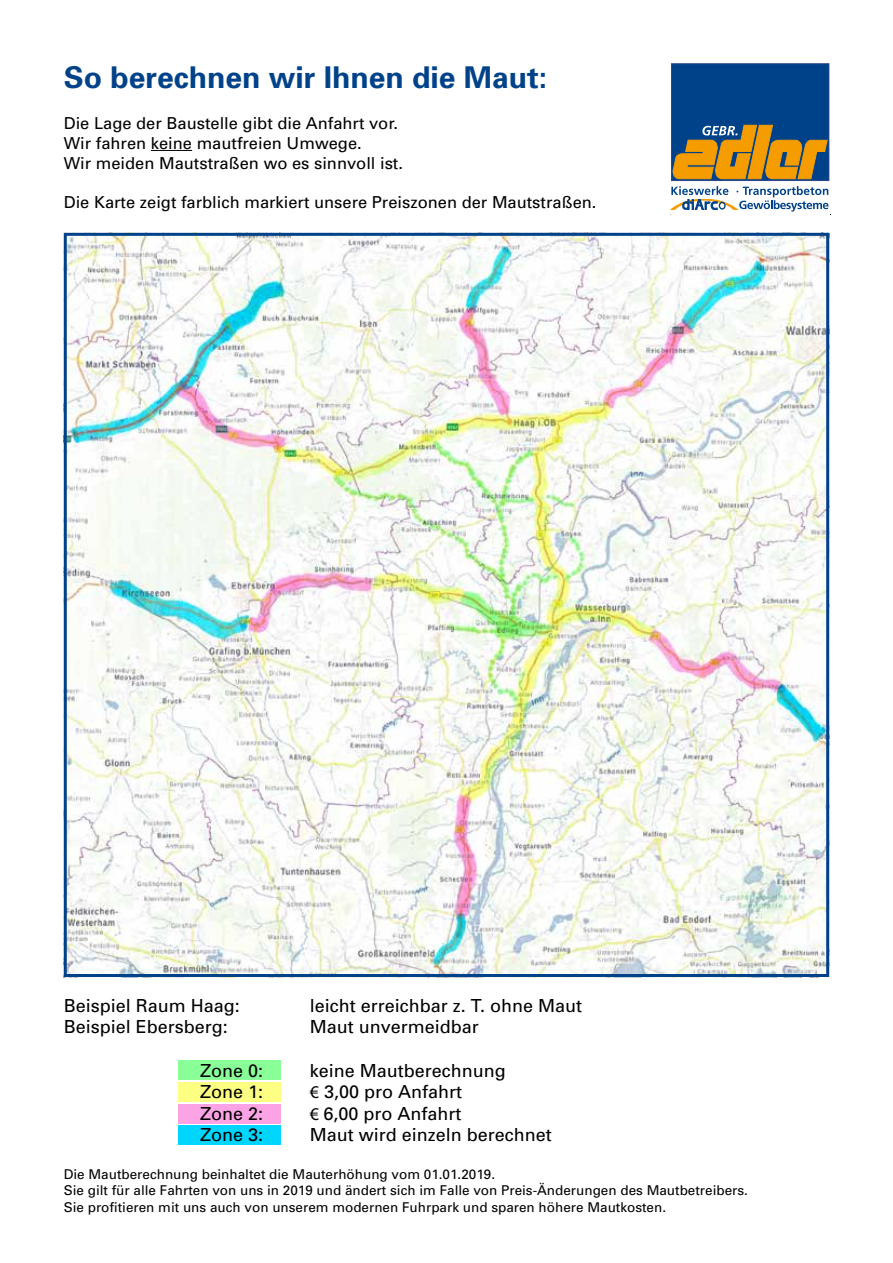
<style>
.page{position:relative;width:893px;height:1263px;background:#fff}
.page>*{position:absolute;margin:0;border:0;box-sizing:border-box;transform-origin:0 0}
.t1{font:700 30px "Univers";color:#004289}
.t2{font:18px "Univers";color:#000}
.t3{font:16.5px/19.8px "Univers";color:#000}
.t4{font:13.5px/16.2px "Univers";color:#000}
.s1{font-family:"Myriad Pro"}
</style>
<div class="page">
<div style="left:178px;top:1126px;width:103px;height:19px;background:#00d5fe"></div>
<div style="left:178px;top:1104px;width:103px;height:20px;background:#fca3e5"></div>
<div style="left:178px;top:1082px;width:103px;height:20px;background:#fdff82"></div>
<div style="left:178px;top:1061px;width:103px;height:19px;background:#8aff97"></div>
<img style="left:68px;top:237px;width:757px;height:736px">
<div style="left:64px;top:233px;width:765px;height:744px;border:3px solid #004289"></div>
<div style="left:671px;top:64px;width:158px;height:117px;background:#004289"></div>
<div style="left:671px;top:64px;width:158px;height:117px;border:1px solid #2d4889"></div>
<svg style="left:672px;top:125px;width:155px;height:54px"></svg>
<svg style="left:671px;top:186px;width:160px;height:29px"></svg>
<hr style="left:151px;top:150px;width:41px;height:1px;background:#000">
<h1 class="t1" style="left:64px;top:59px;width:485px">So berechnen wir Ihnen die Maut:</h1>
<p class="t3" style="left:64px;top:113px;width:341px">Die Lage der Baustelle gibt die Anfahrt vor.<br>Wir fahren keine mautfreien Umwege.<br>Wir meiden Mautstraßen wo es sinnvoll ist.</p>
<p class="t3" style="left:64px;top:193px;width:534px">Die Karte zeigt farblich markiert unsere Preiszonen der Mautstraßen.</p>
<h2 class="t2" style="left:64px;top:995px;width:178px">Beispiel Raum Haag:</h2>
<h2 class="t2" style="left:310px;top:995px;width:274px">leicht erreichbar z. T. ohne Maut</h2>
<h2 class="t2" style="left:64px;top:1016px;width:166px">Beispiel Ebersberg:</h2>
<h2 class="t2" style="left:310px;top:1016px;width:171px">Maut unvermeidbar</h2>
<h2 class="t2" style="left:200px;top:1060px;width:65px">Zone 0:</h2>
<h2 class="t2" style="left:310px;top:1060px;width:198px">keine Mautberechnung</h2>
<h2 class="t2" style="left:200px;top:1081px;width:65px">Zone 1:</h2>
<h2 class="t2" style="left:310px;top:1081px;width:154px"><span class="s1">€</span> 3,00 pro Anfahrt</h2>
<h2 class="t2" style="left:200px;top:1103px;width:65px">Zone 2:</h2>
<h2 class="t2" style="left:310px;top:1103px;width:153px"><span class="s1">€</span> 6,00 pro Anfahrt</h2>
<h2 class="t2" style="left:200px;top:1124px;width:65px">Zone 3:</h2>
<h2 class="t2" style="left:310px;top:1124px;width:244px">Maut wird einzeln berechnet</h2>
<p class="t4" style="left:64px;top:1166px;width:686px">Die Mautberechnung beinhaltet die Mauterhöhung vom 01.01.2019.<br>Sie gilt für alle Fahrten von uns in 2019 und ändert sich im Falle von Preis-Änderungen des Mautbetreibers.<br>Sie profitieren mit uns auch von unserem modernen Fuhrpark und sparen höhere Mautkosten.</p>
</div>
